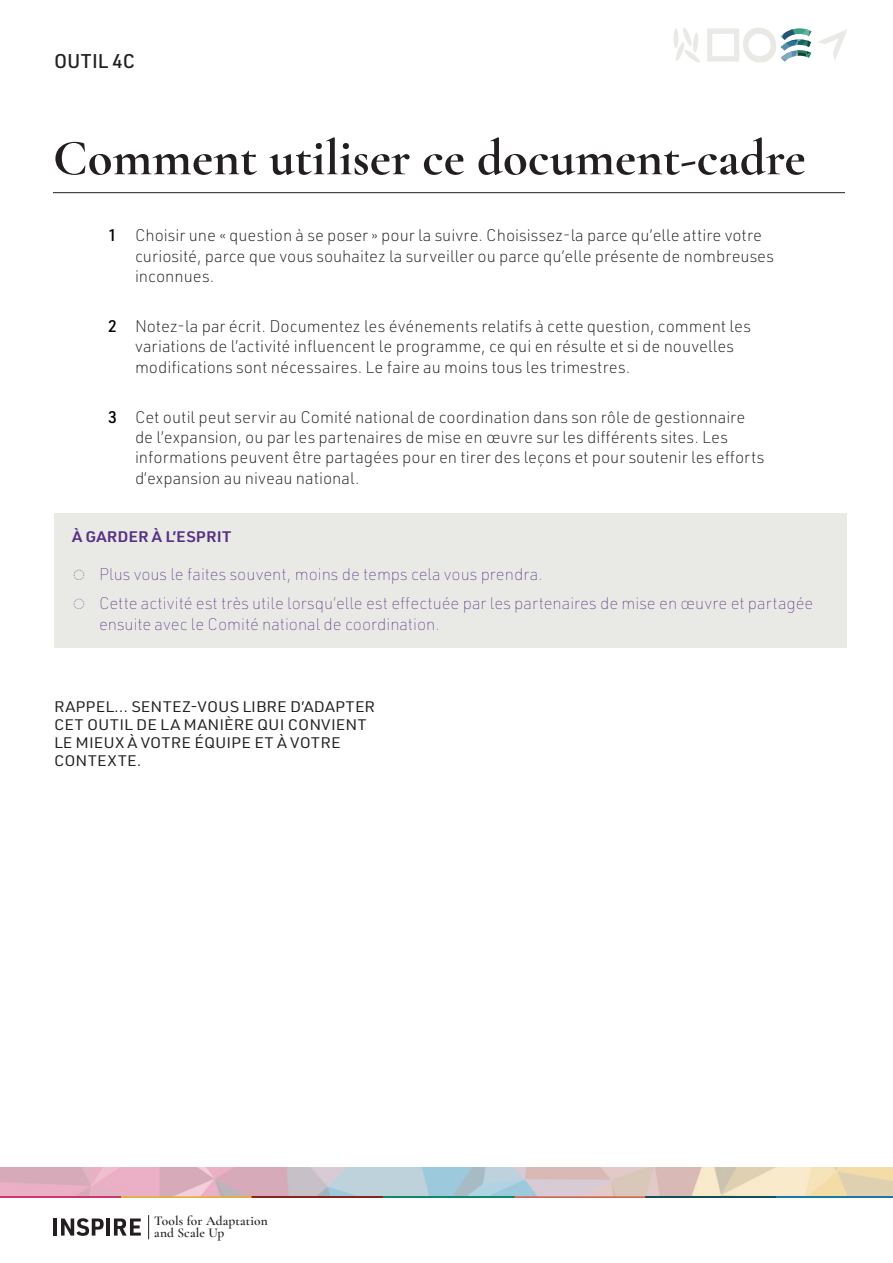
<style>
.page{position:relative;width:893px;height:1263px;background:#fff}
.page>*{position:absolute;margin:0;border:0;box-sizing:border-box;transform-origin:0 0}
.t1{font:700 51px "Cormorant Garamond";color:#231f20}
.W_Tool_at_top_of_pag{font:500 19.5px "URWDIN";color:#231f20}
.t2{font:200 16.5px/20.2px "URWDIN";color:#231f20}
.t3{font:100 16.5px/20.2px "URWDIN";color:#583182}
.W_H4{font:15px/18px "URWDIN";color:#231f20;scale:1.1 1}
.W_H4_purple{font:600 15px "URWDIN";letter-spacing:.005em;color:#583182;scale:1.1 1}
.t4{font:600 13.35px/11.4px "Cormorant Garamond";letter-spacing:.01em;color:#231f20}
.s1{font-weight:500;color:#000}
</style>
<div class="page">
<hr style="left:53px;top:192px;width:792px;height:1px;background:#231f20">
<img style="left:0;top:1168px;width:893px;height:28px">
<hr style="left:54px;top:1218px;width:3px;height:17px;background:#231f20">
<svg style="left:61px;top:1218px;width:43px;height:18px"></svg>
<hr style="left:106px;top:1218px;width:4px;height:17px;background:#231f20">
<svg style="left:114px;top:1218px;width:27px;height:17px"></svg>
<svg style="left:148px;top:1215px;width:1px;height:24px"></svg>
<hr style="left:252px;top:1196px;width:131px;height:2px;background:#89231b">
<hr style="left:121px;top:1196px;width:131px;height:2px;background:#e5aa25">
<hr style="left:0;top:1196px;width:121px;height:2px;background:#cf366c">
<hr style="left:383px;top:1196px;width:131px;height:2px;background:#0e8a69">
<hr style="left:645px;top:1196px;width:131px;height:2px;background:#124f5d">
<hr style="left:776px;top:1196px;width:117px;height:2px;background:#157baa">
<hr style="left:514px;top:1196px;width:131px;height:2px;background:#d55641">
<svg style="left:674px;top:28px;width:26px;height:35px"></svg>
<svg style="left:707px;top:27px;width:104px;height:36px"></svg>
<svg style="left:818px;top:29px;width:29px;height:31px"></svg>
<div style="left:54px;top:513px;width:792px;height:134px;background:#e9eae6"></div>
<p class="W_Tool_at_top_of_pag" style="left:54px;top:48px;width:83px">OUTIL 4C</p>
<h1 class="t1" style="left:53px;top:126px;width:754px">Comment utiliser ce document-cadre</h1>
<p class="t2" style="left:135px;top:225px;width:641px;text-indent:-27px"><span class="s1">1</span> Choisir une « question à se poser » pour la suivre. Choisissez-la parce qu’elle attire votre curiosité, parce que vous souhaitez la surveiller ou parce qu’elle présente de nombreuses inconnues.</p>
<p class="t2" style="left:135px;top:316px;width:618px;text-indent:-27px"><span class="s1">2</span> Notez-la par écrit. Documentez les événements relatifs à cette question, comment les variations de l’activité influencent le programme, ce qui en résulte et si de nouvelles modifications sont nécessaires. Le faire au moins tous les trimestres.</p>
<p class="t2" style="left:135px;top:406px;width:631px;text-indent:-27px"><span class="s1">3</span> Cet outil peut servir au Comité national de coordination dans son rôle de gestionnaire de l’expansion, ou par les partenaires de mise en œuvre sur les différents sites. Les informations peuvent être partagées pour en tirer des leçons et pour soutenir les efforts d’expansion au niveau national.</p>
<p class="W_H4_purple" style="left:72px;top:526px;width:146px">À GARDER À L’ESPRIT</p>
<p class="t3" style="left:72px;top:564px;width:472px">◌ Plus vous le faites souvent, moins de temps cela vous prendra.</p>
<p class="t3" style="left:99px;top:593px;width:716px;text-indent:-27px">◌ Cette activité est très utile lorsqu’elle est effectuée par les partenaires de mise en œuvre et partagée ensuite avec le Comité national de coordination.</p>
<p class="W_H4" style="left:54px;top:697px;width:293px">RAPPEL... SENTEZ-VOUS LIBRE D’ADAPTER<br>CET OUTIL DE LA MANIÈRE QUI CONVIENT<br>LE MIEUX À VOTRE ÉQUIPE ET À VOTRE<br>CONTEXTE.</p>
<p class="t4" style="left:154px;top:1215px;width:115px">Tools for Adaptation</p>
<p class="t4" style="left:154px;top:1215px;width:72px">Guide to and Scale Up</p>
</div>
